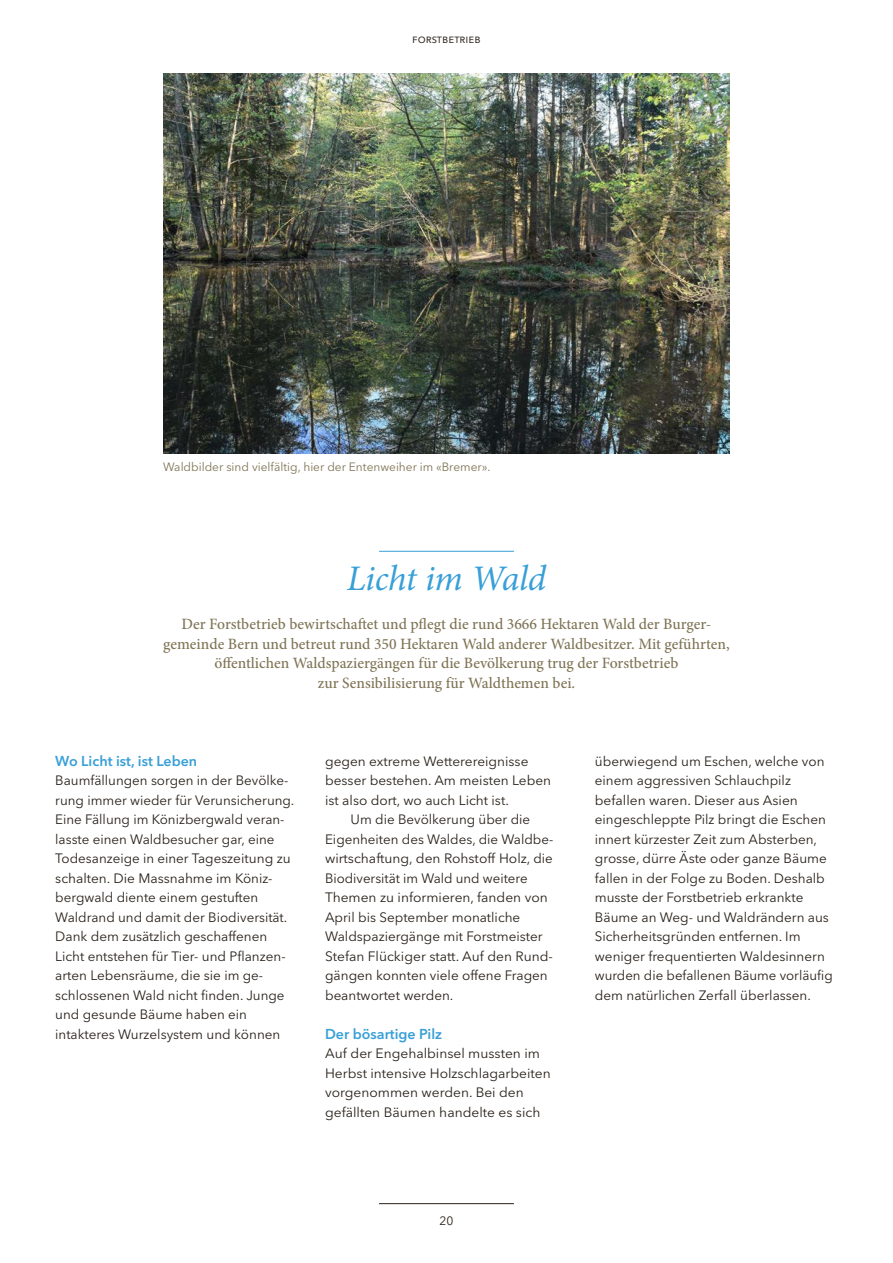
<style>
.page{position:relative;width:893px;height:1263px;background:#fff}
.page>*{position:absolute;margin:0;border:0;box-sizing:border-box;transform-origin:0 0}
.t1{font:italic 36px "Minion Pro";letter-spacing:-.015em;color:#389fd7}
.t2{font:500 15.75px/19.5px "Minion Pro";color:#7f7455;text-align:center}
.t3{font:600 14.25px "Avenir Next LT Pro";color:#389fd7}
.t4{font:13.5px/19.5px "Avenir Next LT Pro";color:#29211a}
.t5{font:12px "Avenir Next LT Pro";color:#7f7455}
.t6{font:12px "Avenir Next LT Pro";color:#29211a}
</style>
<div class="page">
<hr style="left:379px;top:1203px;width:135px;height:1px;background:#29211a">
<hr style="left:379px;top:551px;width:135px;height:1px;background:#389fd7">
<img style="left:163px;top:74px;width:567px;height:380px">
<p class="t6" style="left:412px;top:32px;width:70px">Forstbetrieb</p>
<p class="t5" style="left:163px;top:460px;width:329px">Waldbilder sind vielfältig, hier der Entenweiher im «Bremer».</p>
<h1 class="t1" style="left:347px;top:554px;width:201px">Licht im Wald</h1>
<p class="t2" style="left:163px;top:615px;width:568px">Der Forstbetrieb bewirtschaftet und pflegt die rund 3666 Hektaren Wald der Burger&shy;gemeinde Bern und betreut rund 350 Hektaren Wald anderer Waldbesitzer. Mit geführten, öffentlichen Waldspaziergängen für die Bevölkerung trug der Forstbetrieb<br>zur Sensibilisierung für Waldthemen bei.</p>
<p class="t3" style="left:55px;top:752px;width:143px">Wo Licht ist, ist Leben</p>
<p class="t4" style="left:55px;top:771px;width:241px">Baumfällungen sorgen in der Bevölke&shy;rung immer wieder für Verunsicherung.<br>Eine Fällung im Könizbergwald veran&shy;lasste einen Waldbesucher gar, eine Todesanzeige in einer Tageszeitung zu schalten. Die Massnahme im Köniz&shy;bergwald diente einem gestuften Waldrand und damit der Biodiversität.<br>Dank dem zusätzlich geschaffenen Licht entstehen für Tier- und Pflanzen&shy;arten Lebensräume, die sie im ge&shy;schlossenen Wald nicht finden. Junge und gesunde Bäume haben ein intakteres Wurzelsystem und können</p>
<p class="t4" style="left:325px;top:751px;width:205px">gegen extreme Wetterereignisse</p>
<p class="t4" style="left:325px;top:771px;width:228px">besser bestehen. Am meisten Leben</p>
<p class="t4" style="left:325px;top:790px;width:185px">ist also dort, wo auch Licht ist.</p>
<p class="t4" style="left:351px;top:810px;width:181px">Um die Bevölkerung über die</p>
<p class="t4" style="left:325px;top:829px;width:230px">Eigenheiten des Waldes, die Waldbe-</p>
<p class="t4" style="left:325px;top:849px;width:229px">wirtschaftung, den Rohstoff Holz, die</p>
<p class="t4" style="left:325px;top:868px;width:204px">Biodiversität im Wald und weitere</p>
<p class="t4" style="left:325px;top:888px;width:224px">Themen zu informieren, fanden von</p>
<p class="t4" style="left:325px;top:907px;width:197px">April bis September monatliche</p>
<p class="t4" style="left:325px;top:927px;width:219px">Waldspaziergänge mit Forstmeister</p>
<p class="t4" style="left:325px;top:946px;width:229px">Stefan Flückiger statt. Auf den Rund-</p>
<p class="t4" style="left:325px;top:966px;width:224px">gängen konnten viele offene Fragen</p>
<p class="t4" style="left:325px;top:985px;width:130px">beantwortet werden.</p>
<p class="t3" style="left:325px;top:1025px;width:119px">Der bösartige Pilz</p>
<p class="t4" style="left:325px;top:1044px;width:227px">Auf der Engehalbinsel mussten im Herbst intensive Holzschlagarbeiten vorgenommen werden. Bei den gefällten Bäumen handelte es sich</p>
<p class="t6" style="left:439px;top:1214px;width:15px">20</p>
<p class="t4" style="left:595px;top:751px;width:239px">überwiegend um Eschen, welche von einem aggressiven Schlauchpilz befallen waren. Dieser aus Asien eingeschleppte Pilz bringt die Eschen innert kürzester Zeit zum Absterben, grosse, dürre Äste oder ganze Bäume fallen in der Folge zu Boden. Deshalb musste der Forstbetrieb erkrankte Bäume an Weg- und Waldrändern aus Sicherheitsgründen entfernen. Im weniger frequentierten Waldesinnern wurden die befallenen Bäume vorläufig dem natürlichen Zerfall überlassen.</p>
</div>
